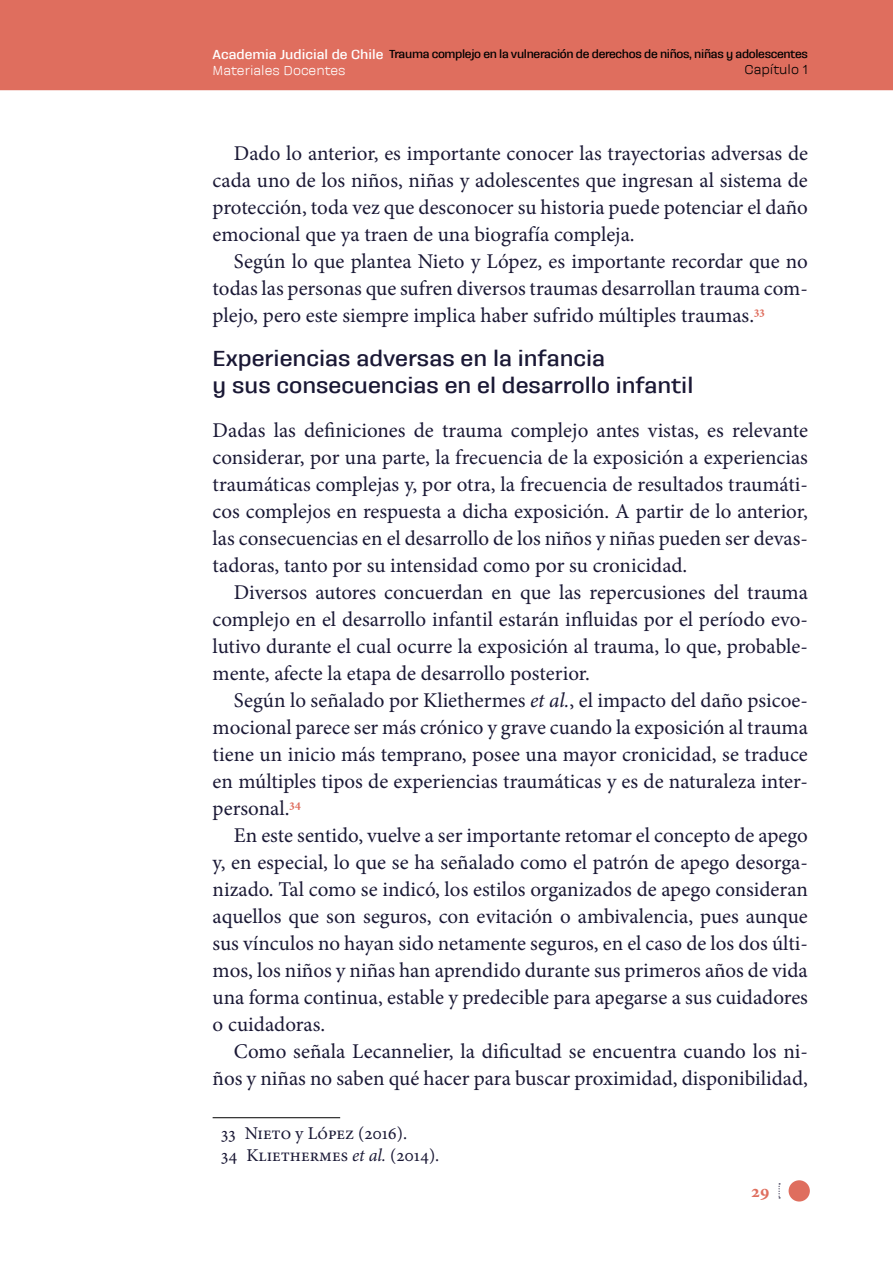
<style>
.page{position:relative;width:893px;height:1263px;background:#fff}
.page>*{position:absolute;margin:0;border:0;box-sizing:border-box;transform-origin:0 0}
.t1{font:700 22.5px/27px "Galeana Standard";color:#1a1835}
.t2{font:21px/27px "Minion Pro";color:#1a1835;text-align:justify}
.t3{font:18px/21.6px "Minion Pro";color:#1a1835}
.t4{font:700 18px "Minion Pro";color:#df6e5e}
.t5{font:700 13.5px "Galeana Standard";color:#fff}
.t6{font:13.5px "Galeana Standard";color:#fff}
.t7{font:13.5px "Galeana Standard";color:#000}
.t8{font:700 12px "Galeana Standard";letter-spacing:-.03em;color:#000}
.s1{font-style:italic}
</style>
<div class="page">
<div style="left:0;top:0;width:893px;height:89px;background:#df6e5e"></div>
<hr style="left:0;top:89px;width:893px;height:1px;background:#df6e5e">
<svg style="left:778px;top:1183px;width:2px;height:15px"></svg>
<div style="left:789px;top:1180px;width:21px;height:21px;background:#df6e5e;border-radius:50%"></div>
<hr style="left:213px;top:1117px;width:127px;height:1px;background:#000">
<p class="t8" style="left:389px;top:46px;width:420px">Trauma complejo en la vulneración de derechos de niños, niñas y adolescentes</p>
<p class="t7" style="left:744px;top:61px;width:65px">Capítulo 1</p>
<p class="t5" style="left:213px;top:47px;width:172px">Academia Judicial de Chile</p>
<p class="t6" style="left:213px;top:63px;width:134px">Materiales Docentes</p>
<p class="t2" style="left:213px;top:140px;width:597px;text-indent:21px">Dado lo anterior, es importante conocer las trayectorias adversas de cada uno de los niños, niñas y adolescentes que ingresan al sistema de protección, toda vez que desconocer su historia puede potenciar el daño emocional que ya traen de una biografía compleja.</p>
<p class="t2" style="left:213px;top:248px;width:597px;text-indent:21px">Según lo que plantea Nieto y López, es importante recordar que no todas las personas que sufren diversos traumas desarrollan trauma com&shy;plejo, pero este siempre implica haber sufrido múltiples traumas.<sup>33</sup></p>
<p class="t1" style="left:213px;top:345px;width:482px">Experiencias adversas en la infancia<br>y sus consecuencias en el desarrollo infantil</p>
<p class="t2" style="left:213px;top:417px;width:597px">Dadas las definiciones de trauma complejo antes vistas, es relevante considerar, por una parte, la frecuencia de la exposición a experiencias traumáticas complejas y, por otra, la frecuencia de resultados traumáti&shy;cos complejos en respuesta a dicha exposición. A partir de lo anterior, las consecuencias en el desarrollo de los niños y niñas pueden ser devas&shy;tadoras, tanto por su intensidad como por su cronicidad.</p>
<p class="t2" style="left:213px;top:579px;width:597px;text-indent:21px">Diversos autores concuerdan en que las repercusiones del trauma complejo en el desarrollo infantil estarán influidas por el período evo&shy;lutivo durante el cual ocurre la exposición al trauma, lo que, probable&shy;mente, afecte la etapa de desarrollo posterior.</p>
<p class="t2" style="left:213px;top:687px;width:597px;text-indent:21px">Según lo señalado por Kliethermes <span class="s1">et al.</span>, el impacto del daño psicoe&shy;mocional parece ser más crónico y grave cuando la exposición al trauma tiene un inicio más temprano, posee una mayor cronicidad, se traduce en múltiples tipos de experiencias traumáticas y es de naturaleza inter&shy;personal.<sup>34</sup></p>
<p class="t2" style="left:213px;top:822px;width:597px;text-indent:21px">En este sentido, vuelve a ser importante retomar el concepto de apego y, en especial, lo que se ha señalado como el patrón de apego desorga&shy;nizado. Tal como se indicó, los estilos organizados de apego consideran aquellos que son seguros, con evitación o ambivalencia, pues aunque sus vínculos no hayan sido netamente seguros, en el caso de los dos últi&shy;mos, los niños y niñas han aprendido durante sus primeros años de vida una forma continua, estable y predecible para apegarse a sus cuidadores o cuidadoras.</p>
<p class="t2" style="left:213px;top:1038px;width:597px;text-align:right">Como señala Lecannelier, la dificultad se encuentra cuando los ni&shy;ños y niñas no saben qué hacer para buscar proximidad, disponibilidad,</p>
<p class="t3" style="left:221px;top:1123px;width:220px">33 Nieto y López (2016).<br>34 Kliethermes <span class="s1">et al.</span> (2014).</p>
<p class="t4" style="left:751px;top:1178px;width:20px">29</p>
</div>
